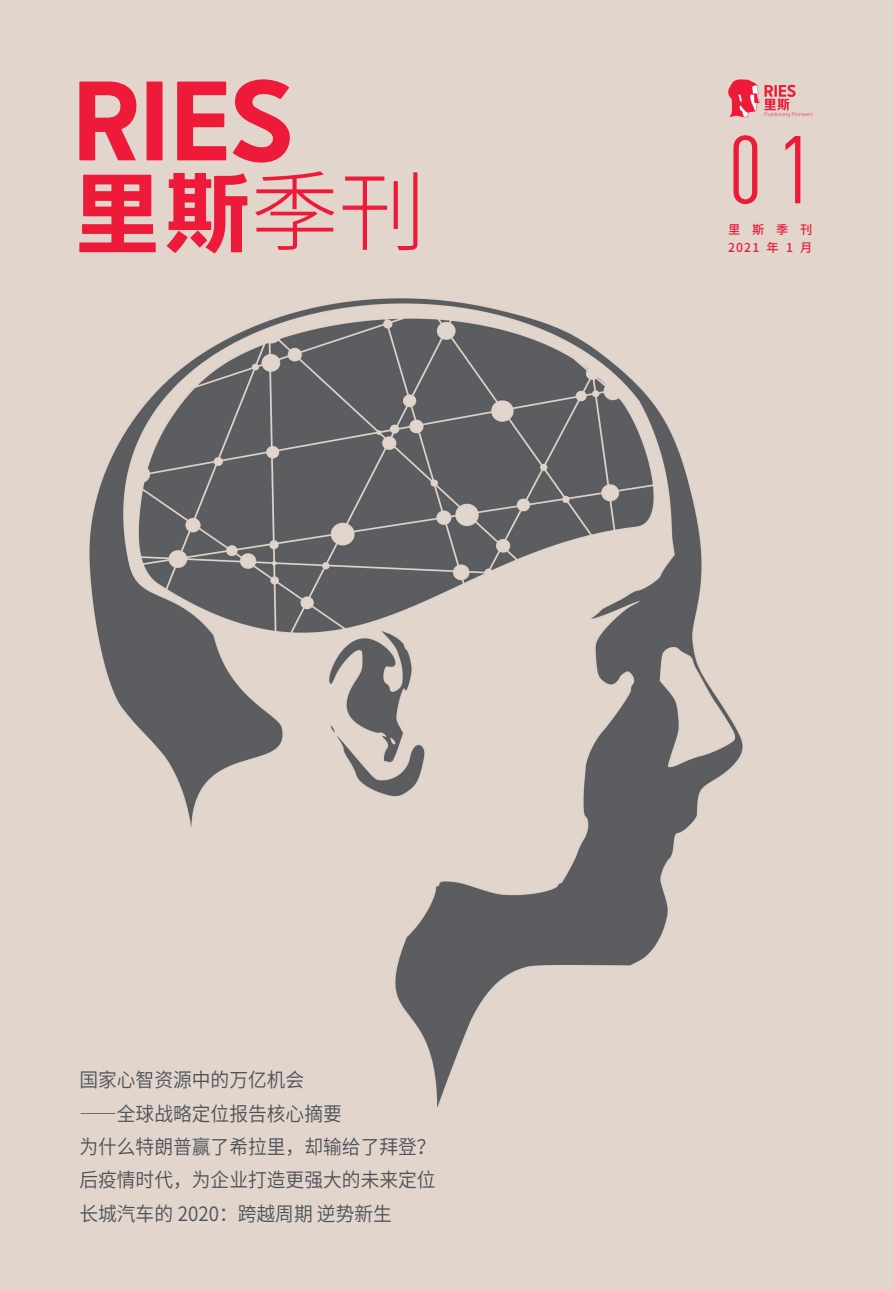
<style>
.page{position:relative;width:893px;height:1290px;background:#fff}
.page>*{position:absolute;margin:0;border:0;box-sizing:border-box;transform-origin:0 0}
.t1{font:94.5px "DIN Cond";color:#ed1b39}
.t2{font:19.78px/33.2px "Source Han Sans CN";color:#4c5258;scale:.95 1}
.t3{font:500 12.25px/17.5px "Source Han Sans CN";letter-spacing:.525em;color:#ed1b39}
</style>
<div class="page">
<img style="left:0;top:0;width:893px;height:1290px">
<svg style="left:728px;top:79px;width:84px;height:38px;background:#e69197"></svg>
<svg style="left:79px;top:175px;width:77px;height:77px;background:#e95567"></svg>
<svg style="left:167px;top:173px;width:80px;height:81px;background:#e86372"></svg>
<svg style="left:79px;top:79px;width:58px;height:81px;background:#e85c6c"></svg>
<div style="left:147px;top:82px;width:16px;height:78px;background:#ed1b39"></div>
<svg style="left:177px;top:82px;width:49px;height:78px;background:#e95869"></svg>
<svg style="left:232px;top:79px;width:58px;height:84px;background:#e7727e"></svg>
<svg style="left:255px;top:171px;width:162px;height:79px;background:#e3acac"></svg>
<h1 class="t1" style="left:728px;top:115px;width:87px">01</h1>
<p class="t3" style="left:728px;top:221px;width:86px">里斯季刊<br>2021 年 1 月</p>
<p class="t2" style="left:79px;top:1064px;width:377px">国家心智资源中的万亿机会<br>——全球战略定位报告核心摘要<br>为什么特朗普赢了希拉里，却输给了拜登？后疫情时代，为企业打造更强大的未来定位长城汽车的 2020：跨越周期 逆势新生</p>
</div>
